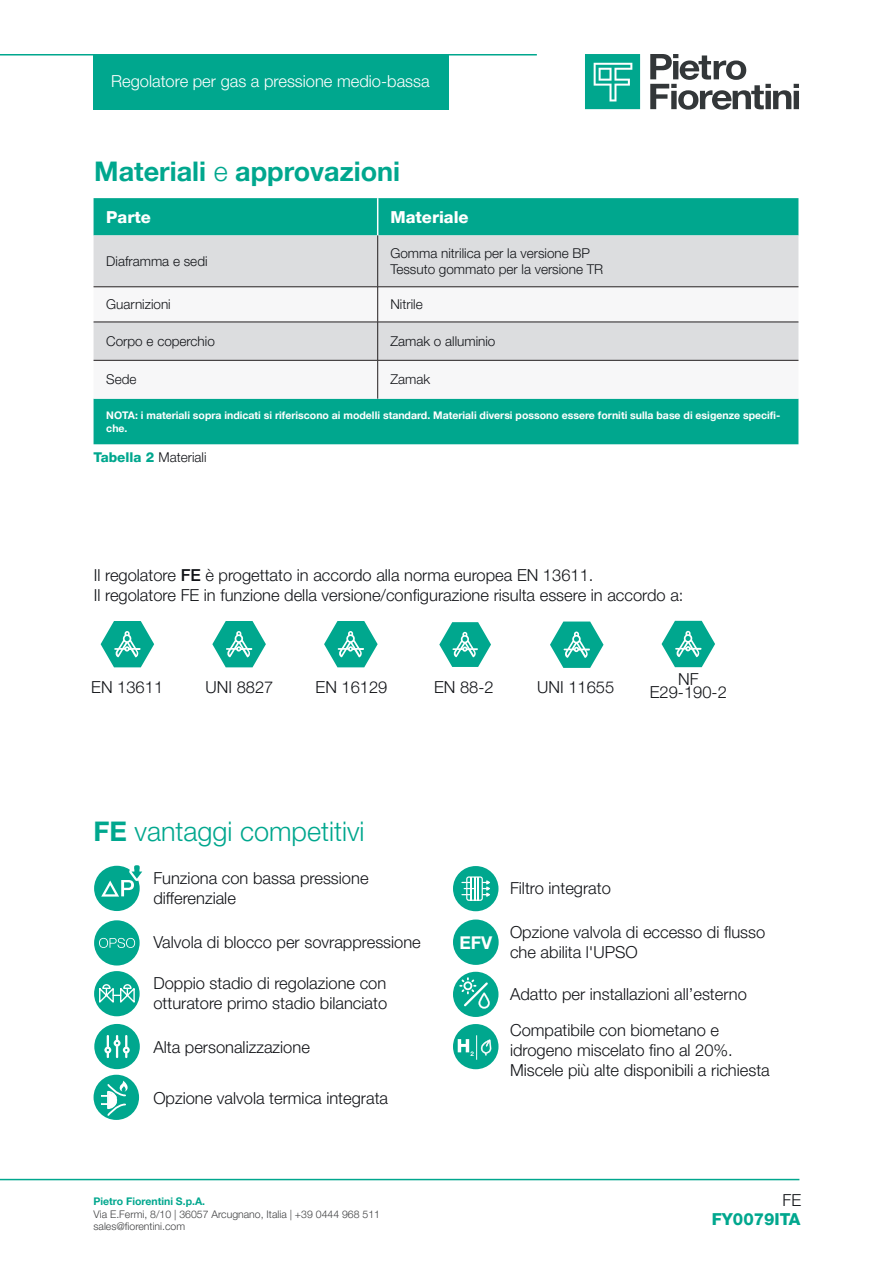
<style>
.page{position:relative;width:893px;height:1263px;background:#fff}
.page>*{position:absolute;margin:0;border:0;box-sizing:border-box;transform-origin:0 0}
.Titoletto{font:700 27px "Helvetica Neue LT Pro";color:#00a78e}
.Titoletto-2{font:300 27px "Helvetica Neue LT Pro";color:#00a78e}
.t1{font:700 17.55px "Helvetica Neue LT Pro";color:#fff}
.bullet_non_puntato{font:300 16.5px/19.8px "Helvetica Neue LT Pro";color:#121418}
.Testo{font:300 16.5px/19.8px "Helvetica Neue LT Pro";color:#121418}
.t2{font:300 16.5px "Helvetica Neue LT Pro";color:#fff}
.titoli_tabella_bianco{font:800 16.5px "Helvetica Neue LT Pro";color:#fff}
.titoletto_technische{font:800 16.5px "Helvetica Neue LT Pro";color:#00a78e}
.testo_sciolto{font:300 16.5px "Helvetica Neue LT Pro";color:#121418}
.testo_tabella{font:300 13.5px "Helvetica Neue LT Pro";color:#121418}
.testo_tabella-2{font:700 10.5px/12.6px "Helvetica Neue LT Pro";color:#fff}
.t3{font:300 10.5px/12.6px "Helvetica Neue LT Pro";color:#414243}
.t4{font:700 10.5px "Helvetica Neue LT Pro";color:#00a78e}
.s1{font-weight:300}
.s2{font-weight:800;color:#00a78e}
.s3{font-weight:500}
.s4{font-weight:700}
</style>
<div class="page">
<hr style="left:0;top:54px;width:537px;height:2px;background:#00a78e">
<hr style="left:0;top:1179px;width:799px;height:1px;background:#00a78e">
<svg style="left:650px;top:54px;width:149px;height:56px"></svg>
<svg style="left:585px;top:54px;width:55px;height:55px"></svg>
<div style="left:94px;top:55px;width:355px;height:55px;background:#00a78e"></div>
<div style="left:94px;top:198px;width:704px;height:246px;background:#00a78e"></div>
<div style="left:94px;top:235px;width:704px;height:52px;background:#dcdddf"></div>
<svg style="left:94px;top:288px;width:704px;height:111px"></svg>
<hr style="left:377px;top:198px;width:1px;height:37px;background:#fff">
<hr style="left:377px;top:235px;width:1px;height:52px;background:#231f20">
<hr style="left:94px;top:287px;width:284px;height:1px;background:#231f20">
<hr style="left:378px;top:287px;width:420px;height:1px;background:#231f20">
<hr style="left:377px;top:287px;width:1px;height:35px;background:#231f20">
<hr style="left:94px;top:322px;width:284px;height:1px;background:#231f20">
<hr style="left:378px;top:322px;width:420px;height:1px;background:#231f20">
<hr style="left:377px;top:322px;width:1px;height:38px;background:#231f20">
<hr style="left:94px;top:360px;width:284px;height:1px;background:#231f20">
<hr style="left:378px;top:360px;width:420px;height:1px;background:#231f20">
<hr style="left:377px;top:360px;width:1px;height:39px;background:#231f20">
<svg style="left:101px;top:621px;width:53px;height:46px"></svg>
<svg style="left:212px;top:621px;width:54px;height:46px"></svg>
<svg style="left:662px;top:621px;width:53px;height:46px"></svg>
<svg style="left:324px;top:621px;width:54px;height:46px"></svg>
<svg style="left:439px;top:622px;width:52px;height:45px"></svg>
<svg style="left:550px;top:621px;width:53px;height:47px"></svg>
<div style="left:94px;top:1075px;width:45px;height:45px;background:#00a78e;border-radius:50%"></div>
<svg style="left:102px;top:1081px;width:26px;height:36px"></svg>
<div style="left:94px;top:866px;width:46px;height:45px;background:#00a78e;border-radius:50%"></div>
<svg style="left:101px;top:865px;width:42px;height:31px"></svg>
<div style="left:453px;top:972px;width:45px;height:45px;background:#00a78e;border-radius:50%"></div>
<svg style="left:460px;top:978px;width:30px;height:31px"></svg>
<div style="left:453px;top:866px;width:45px;height:45px;background:#00a78e;border-radius:50%"></div>
<svg style="left:461px;top:876px;width:29px;height:25px"></svg>
<div style="left:94px;top:971px;width:46px;height:45px;background:#00a78e;border-radius:50%"></div>
<svg style="left:99px;top:984px;width:36px;height:19px"></svg>
<div style="left:94px;top:920px;width:46px;height:45px;background:#00a78e;border-radius:50%"></div>
<svg style="left:98px;top:924px;width:38px;height:37px"></svg>
<div style="left:94px;top:1024px;width:46px;height:45px;background:#00a78e;border-radius:50%"></div>
<svg style="left:104px;top:1035px;width:26px;height:23px"></svg>
<div style="left:453px;top:919px;width:46px;height:46px;background:#00a78e;border-radius:50%"></div>
<div style="left:453px;top:1024px;width:45px;height:45px;background:#00a78e;border-radius:50%"></div>
<svg style="left:458px;top:1035px;width:33px;height:25px"></svg>
<p class="t2" style="left:111px;top:71px;width:320px">Regolatore per gas a pressione medio-bassa</p>
<p class="Titoletto" style="left:94px;top:155px;width:307px">Materiali <span class="s1">e</span> approvazioni</p>
<p class="titoli_tabella_bianco" style="left:106px;top:207px;width:46px">Parte</p>
<p class="titoli_tabella_bianco" style="left:390px;top:207px;width:80px">Materiale</p>
<p class="testo_tabella" style="left:106px;top:253px;width:103px">Diaframma e sedi</p>
<p class="testo_tabella" style="left:390px;top:245px;width:201px">Gomma nitrilica per la versione BP</p>
<p class="testo_tabella" style="left:390px;top:261px;width:214px">Tessuto gommato per la versione TR</p>
<p class="testo_tabella" style="left:106px;top:296px;width:66px">Guarnizioni</p>
<p class="testo_tabella" style="left:390px;top:296px;width:34px">Nitrile</p>
<p class="testo_tabella" style="left:106px;top:333px;width:110px">Corpo e coperchio</p>
<p class="testo_tabella" style="left:390px;top:333px;width:107px">Zamak o alluminio</p>
<p class="testo_tabella" style="left:106px;top:371px;width:32px">Sede</p>
<p class="testo_tabella" style="left:390px;top:371px;width:41px">Zamak</p>
<p class="testo_tabella-2" style="left:106px;top:409px;width:675px">NOTA: i materiali sopra indicati si riferiscono ai modelli standard. Materiali diversi possono essere forniti sulla base di esigenze specifi&shy;che.</p>
<p class="testo_tabella" style="left:94px;top:449px;width:115px"><span class="s2">Tabella 2</span> Materiali</p>
<p class="Testo" style="left:94px;top:565px;width:501px">Il regolatore <span class="s3">FE</span> è progettato in accordo alla norma europea EN 13611.</p>
<p class="Testo" style="left:94px;top:584px;width:591px">Il regolatore FE in funzione della versione/configurazione risulta essere in accordo a:</p>
<p class="bullet_non_puntato" style="left:91px;top:677px;width:73px">EN 13611</p>
<p class="bullet_non_puntato" style="left:206px;top:677px;width:69px">UNI 8827</p>
<p class="bullet_non_puntato" style="left:316px;top:677px;width:73px">EN 16129</p>
<p class="bullet_non_puntato" style="left:434px;top:677px;width:61px">EN 88-2</p>
<p class="bullet_non_puntato" style="left:537px;top:677px;width:79px">UNI 11655</p>
<p class="bullet_non_puntato" style="left:678px;top:669px;width:22px">NF</p>
<p class="bullet_non_puntato" style="left:650px;top:682px;width:79px">E29-190-2</p>
<p class="Titoletto-2" style="left:94px;top:815px;width:273px"><span class="s4">FE</span> vantaggi competitivi</p>
<p class="Testo" style="left:153px;top:868px;width:217px">Funziona con bassa pressione differenziale</p>
<p class="bullet_non_puntato" style="left:510px;top:877px;width:102px">Filtro integrato</p>
<p class="bullet_non_puntato" style="left:153px;top:931px;width:269px">Valvola di blocco per sovrappressione</p>
<p class="bullet_non_puntato" style="left:153px;top:972px;width:235px">Doppio stadio di regolazione con otturatore primo stadio bilanciato</p>
<p class="bullet_non_puntato" style="left:153px;top:1037px;width:158px">Alta personalizzazione</p>
<p class="bullet_non_puntato" style="left:153px;top:1088px;width:236px">Opzione valvola termica integrata</p>
<p class="t4" style="left:94px;top:1195px;width:113px">Pietro Fiorentini S.p.A.</p>
<p class="t3" style="left:94px;top:1207px;width:288px">Via E.Fermi, 8/10 | 36057 Arcugnano, Italia | +39 0444 968 511 sales@fiorentini.com</p>
<p class="t1" style="left:459px;top:931px;width:34px">EFV</p>
<p class="bullet_non_puntato" style="left:510px;top:922px;width:257px">Opzione valvola di eccesso di flusso</p>
<p class="bullet_non_puntato" style="left:510px;top:941px;width:129px">che abilita l'UPSO</p>
<p class="bullet_non_puntato" style="left:510px;top:984px;width:238px">Adatto per installazioni all’esterno</p>
<p class="Testo" style="left:510px;top:1020px;width:261px">Compatibile con biometano e idrogeno miscelato fino al 20%.<br>Miscele più alte disponibili a richiesta</p>
<p class="testo_sciolto" style="left:782px;top:1190px;width:20px">FE</p>
<p class="titoletto_technische" style="left:712px;top:1209px;width:90px">FY0079ITA</p>
</div>
